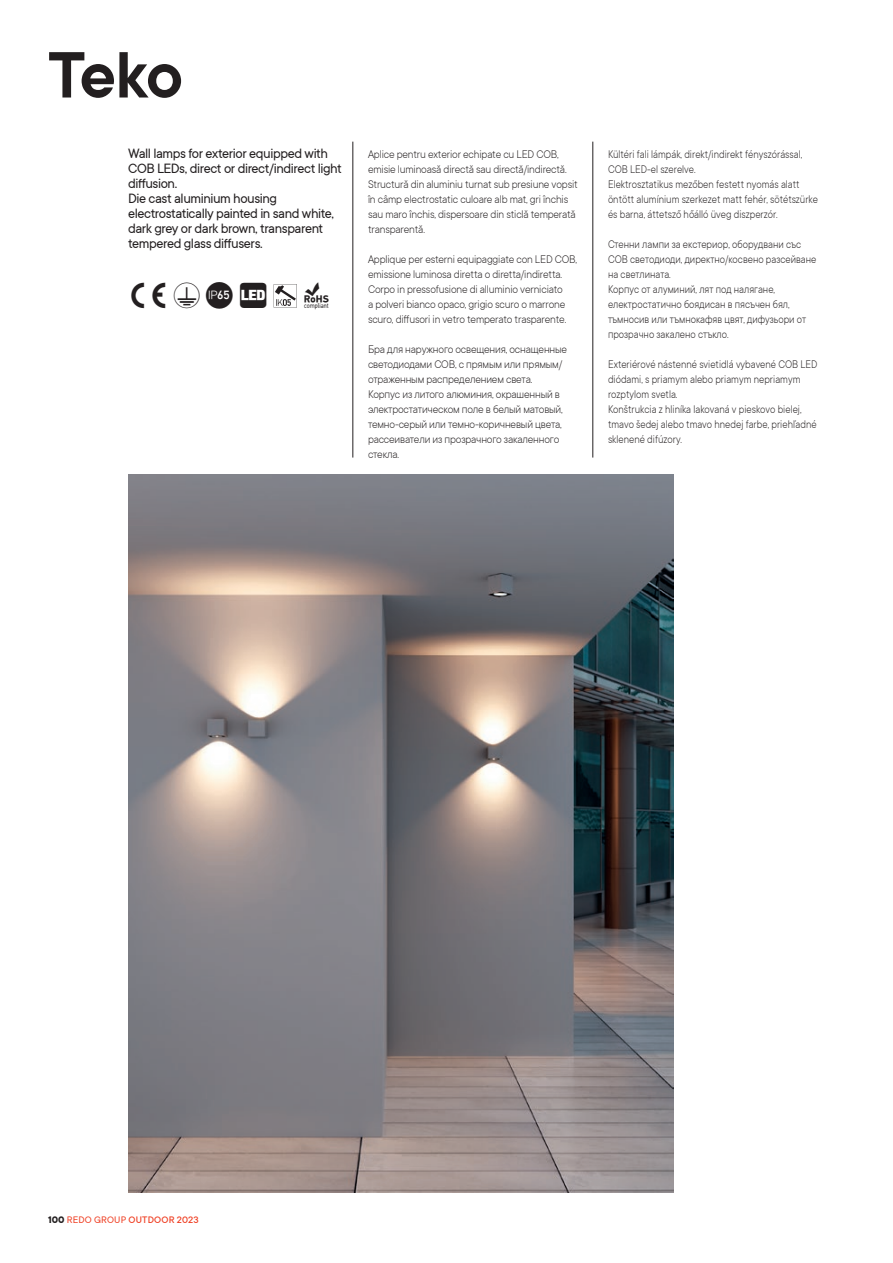
<style>
.page{position:relative;width:893px;height:1263px;background:#fff}
.page>*{position:absolute;margin:0;border:0;box-sizing:border-box;transform-origin:0 0}
.t1{font:600 72px "TT Commons";color:#231f20}
.t2{font:15px/15px "TT Commons";letter-spacing:-.03em;color:#231f20}
.t3{font:300 12px/15px "TT Commons";letter-spacing:-.015em;color:#231f20;scale:.96 1}
.t4{font:300 12px/15px "TT Commons";letter-spacing:-.015em;color:#231f20;scale:.9 1}
.t5{font:500 10.5px "TT Commons";letter-spacing:.015em;color:#ef3e22}
.s1{font-weight:700;color:#231f20}
.s2{font-weight:400}
</style>
<div class="page">
<img style="left:128px;top:474px;width:545px;height:719px">
<svg style="left:274px;top:284px;width:23px;height:24px"></svg>
<hr style="left:593px;top:142px;width:1px;height:316px;background:#231f20">
<hr style="left:353px;top:142px;width:1px;height:316px;background:#231f20">
<h1 class="t1" style="left:48px;top:36px;width:137px">Teko</h1>
<p class="t2" style="left:128px;top:146px;width:215px">Wall lamps for exterior equipped with<br>COB LEDs, direct or direct/indirect light diffusion.<br>Die cast aluminium housing electrostatically painted in sand white, dark grey or dark brown, transparent tempered glass diffusers.</p>
<p class="t4" style="left:608px;top:146px;width:235px">Kültéri fali lámpák, direkt/indirekt fényszórással, COB LED-el szerelve.<br>Elektrosztatikus mezőben festett nyomás alatt öntött alumínium szerkezet matt fehér, sötétszürke és barna, áttetsző hőálló üveg diszperzór.</p>
<p class="t3" style="left:368px;top:146px;width:220px">Aplice pentru exterior echipate cu LED COB, emisie luminoasă directă sau directă/indirectă.<br>Structură din aluminiu turnat sub presiune vopsit în câmp electrostatic culoare alb mat, gri închis sau maro închis, dispersoare din sticlă temperată transparentă.</p>
<p class="t3" style="left:368px;top:251px;width:219px">Applique per esterni equipaggiate con LED COB, emissione luminosa diretta o diretta/indiretta.<br>Corpo in pressofusione di alluminio verniciato<br>a polveri bianco opaco, grigio scuro o marrone scuro, diffusori in vetro temperato trasparente.</p>
<p class="t3" style="left:368px;top:341px;width:209px">Бра для наружного освещения, оснащенные светодиодами COB, с прямым или прямым/ отраженным распределением света.<br>Корпус из литого алюминия, окрашенный в электростатическом поле в белый матовый, темно-серый или темно-коричневый цвета, рассеиватели из прозрачного закаленного стекла.</p>
<p class="t4" style="left:608px;top:236px;width:233px">Стенни лампи за екстериор, оборудвани със COB светодиоди, директно/косвено разсейване на светлината.<br>Корпус от алуминий, лят под налягане, електростатично боядисан в пясъчен бял, тъмносив или тъмнокафяв цвят, дифузьори от прозрачно закалено стъкло.</p>
<p class="t4" style="left:608px;top:356px;width:234px">Exteriérové nástenné svietidlá vybavené COB LED diódami, s priamym alebo priamym nepriamym rozptylom svetla.<br>Konštrukcia z hliníka lakovaná v pieskovo bielej, tmavo šedej alebo tmavo hnedej farbe, priehľadné sklenené difúzory.</p>
<p class="t5" style="left:48px;top:1214px;width:152px"><span class="s1">100</span> <span class="s2">REDO GROUP</span> OUTDOOR 2023</p>
</div>
